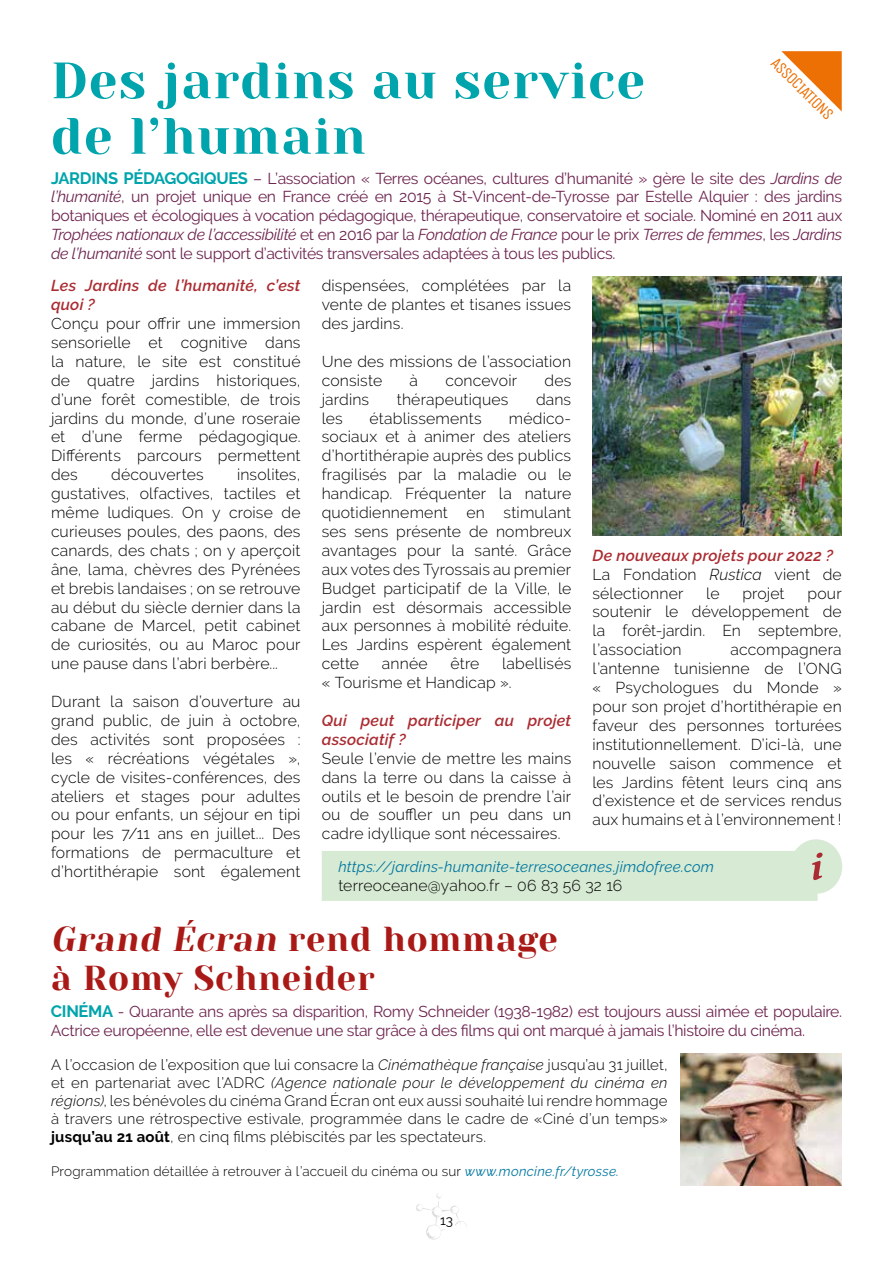
<style>
.page{position:relative;width:893px;height:1263px;background:#fff}
.page>*{position:absolute;margin:0;border:0;box-sizing:border-box;transform-origin:0 0}
.t1{font:51px/55.5px "Yeseva One";letter-spacing:.025em;color:#00a4ac}
.t2{font:34.5px/39px "Yeseva One";letter-spacing:.025em;color:#a91916}
.t3{font:16.5px "Unica One";color:#ed7004}
.t4{font:300 15.75px/18.9px "Raleway";letter-spacing:.01em;color:#000;text-align:justify}
.t5{font:15.75px/18.9px "Raleway";letter-spacing:-.02em;color:#6d244f;text-align:justify}
.t6{font:italic 600 15.75px/18.9px "Raleway";letter-spacing:.015em;color:#aa2c32}
.t7{font:300 15px/18px "Raleway";letter-spacing:.01em;color:#000;text-align:justify}
.t8{font:italic 15px "Raleway";letter-spacing:.015em;color:#0077a1}
.t9{font:300 13.5px "Raleway";letter-spacing:.015em;color:#000}
.t10{font:13.5px "Raleway";color:#000}
.s1{font-weight:700;font-size:16.5px;color:#00a4ac}
.s2{font-style:italic}
.s3{font-weight:600;font-style:italic;color:#aa2c32}
.s4{font-weight:700}
.s5{font-weight:400;font-style:italic;color:#0077a1}
</style>
<div class="page">
<svg style="left:416px;top:1193px;width:51px;height:47px"></svg>
<svg style="left:322px;top:839px;width:520px;height:62px"></svg>
<svg style="left:781px;top:51px;width:61px;height:61px"></svg>
<img style="left:592px;top:276px;width:250px;height:260px">
<img style="left:680px;top:1054px;width:162px;height:131px">
<p class="t3" style="left:781px;top:53px;width:83px;rotate:45deg">ASSOCIATIONS</p>
<h1 class="t1" style="left:51px;top:51px;width:595px">Des jardins au service de l’humain</h1>
<p class="t5" style="left:51px;top:168px;width:793px"><span class="s1">JARDINS PÉDAGOGIQUES</span> – L’association « Terres océanes, cultures d’humanité » gère le site des <span class="s2">Jardins de l’humanité</span>, un projet unique en France créé en 2015 à St-Vincent-de-Tyrosse par Estelle Alquier : des jardins botaniques et écologiques à vocation pédagogique, thérapeutique, conservatoire et sociale. Nominé en 2011 aux <span class="s2">Trophées nationaux de l’accessibilité</span> et en 2016 par la <span class="s2">Fondation de France</span> pour le prix <span class="s2">Terres de femmes</span>, les <span class="s2">Jardins de l’humanité</span> sont le support d’activités transversales adaptées à tous les publics.</p>
<p class="t6" style="left:51px;top:276px;width:251px">Les Jardins de l’humanité, c’est quoi ?</p>
<p class="t4" style="left:51px;top:314px;width:251px">Conçu pour offrir une immersion sensorielle et cognitive dans la nature, le site est constitué de quatre jardins historiques, d’une forêt comestible, de trois jardins du monde, d’une roseraie et d’une ferme pédagogique.<br>Différents parcours permettent des</p>
<p class="t4" style="left:322px;top:276px;width:251px">dispensées, complétées par la vente de plantes et tisanes issues des jardins.</p>
<p class="t4" style="left:322px;top:352px;width:251px">Une des missions de l’association consiste</p>
<p class="t4" style="left:410px;top:371px;width:10px">à</p>
<p class="t4" style="left:445px;top:371px;width:73px">concevoir</p>
<p class="t4" style="left:544px;top:371px;width:28px">des</p>
<p class="t4" style="left:322px;top:390px;width:49px">jardins</p>
<p class="t4" style="left:397px;top:390px;width:113px">thérapeutiques</p>
<p class="t4" style="left:536px;top:390px;width:37px">dans</p>
<p class="t4" style="left:322px;top:408px;width:22px">les</p>
<p class="t4" style="left:370px;top:408px;width:114px">établissements</p>
<p class="t4" style="left:322px;top:408px;width:251px;text-indent:187px">médico&shy;sociaux et à animer des ateliers d’hortithérapie auprès des publics fragilisés par la maladie ou le handicap. Fréquenter la nature quotidiennement en stimulant ses sens présente de nombreux avantages pour la santé. Grâce aux votes des Tyrossais au premier Budget participatif de la Ville, le jardin est désormais accessible aux personnes à mobilité réduite.<br>Les Jardins espèrent également cette</p>
<p class="t4" style="left:51px;top:465px;width:251px;text-indent:186px">insolites, gustatives, olfactives, tactiles et même ludiques. On y croise de curieuses poules, des paons, des canards, des chats ; on y aperçoit âne, lama, chèvres des Pyrénées et brebis landaises ; on se retrouve au début du siècle dernier dans la cabane de Marcel, petit cabinet de curiosités, ou au Maroc pour une pause dans l’abri berbère...</p>
<p class="t4" style="left:51px;top:692px;width:251px">Durant la saison d’ouverture au grand public, de juin à octobre, des activités sont proposées : les « récréations végétales », cycle de visites-conférences, des ateliers et stages pour adultes ou pour enfants, un séjour en tipi pour les 7/11 ans en juillet... Des formations de permaculture et d’hortithérapie sont également</p>
<p class="t4" style="left:111px;top:465px;width:94px">découvertes</p>
<p class="t4" style="left:592px;top:546px;width:251px;text-align:left"><span class="s3">De nouveaux projets pour 2022 ?<br></span>La Fondation <span class="s2">Rustica</span> vient de sélectionner</p>
<p class="t4" style="left:706px;top:583px;width:15px">le</p>
<p class="t4" style="left:742px;top:583px;width:44px">projet</p>
<p class="t4" style="left:592px;top:583px;width:251px;text-indent:215px">pour soutenir le développement de la forêt-jardin. En septembre, l’association</p>
<p class="t4" style="left:592px;top:640px;width:251px;text-indent:138px">accompagnera l’antenne tunisienne de l’ONG « Psychologues du Monde » pour son projet d’hortithérapie en faveur des personnes torturées institutionnellement. D’ici-là, une nouvelle saison commence et les Jardins fêtent leurs cinq ans d’existence et de services rendus aux humains et à l’environnement !</p>
<p class="t8" style="left:338px;top:858px;width:377px">https://jardins-humanite-terresoceanes.jimdofree.com</p>
<p class="t4" style="left:338px;top:875px;width:285px">terreoceane@yahoo.fr – 06 83 56 32 16</p>
<h2 class="t2" style="left:51px;top:918px;width:508px"><span class="s2">Grand Écran</span> rend hommage à Romy Schneider</h2>
<p class="t5" style="left:51px;top:1001px;width:793px"><span class="s1">CINÉMA</span> - Quarante ans après sa disparition, Romy Schneider (1938-1982) est toujours aussi aimée et populaire.<br>Actrice européenne, elle est devenue une star grâce à des films qui ont marqué à jamais l’histoire du cinéma.</p>
<p class="t7" style="left:51px;top:1055px;width:618px">A l’occasion de l’exposition que lui consacre la <span class="s2">Cinémathèque française</span> jusqu’au 31 juillet, et en partenariat avec l’ADRC <span class="s2">(Agence nationale pour le développement du cinéma en régions)</span>, les bénévoles du cinéma Grand Écran ont eux aussi souhaité lui rendre hommage à travers une rétrospective estivale, programmée dans le cadre de «Ciné d’un temps» <span class="s4">jusqu’au 21 août</span>, en cinq films plébiscités par les spectateurs.</p>
<p class="t9" style="left:51px;top:1163px;width:570px">Programmation détaillée à retrouver à l’accueil du cinéma ou sur <span class="s5">www.moncine.fr/tyrosse.</span></p>
<p class="t4" style="left:322px;top:654px;width:251px;text-indent:180px">labellisés « Tourisme et Handicap ».</p>
<p class="t6" style="left:322px;top:711px;width:251px">Qui peut participer au projet associatif ?</p>
<p class="t4" style="left:322px;top:749px;width:251px">Seule l’envie de mettre les mains dans la terre ou dans la caisse à outils et le besoin de prendre l’air ou de souffler un peu dans un cadre idyllique sont nécessaires.</p>
<p class="t4" style="left:382px;top:654px;width:47px">année</p>
<p class="t4" style="left:450px;top:654px;width:30px">être</p>
<p class="t10" style="left:440px;top:1212px;width:14px">13</p>
</div>
